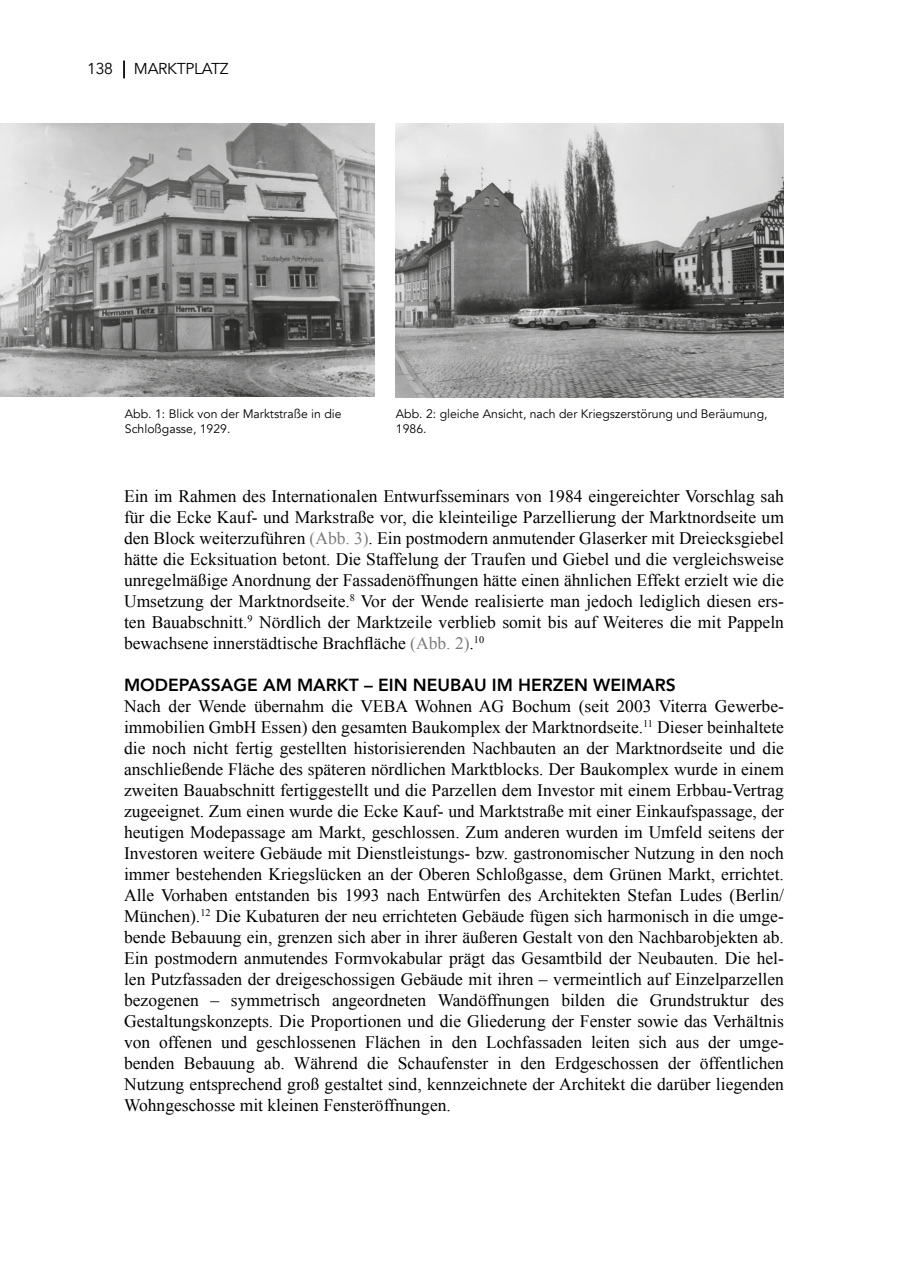
<style>
.page{position:relative;width:908px;height:1280px;background:#fff}
.page>*{position:absolute;margin:0;border:0;box-sizing:border-box;transform-origin:0 0}
.t1{font:17.5px/21px "Times New Roman";color:#000;text-align:justify}
.t2{font:800 17.5px "Avenir";color:#000}
.t3{font:15.75px "Avenir";letter-spacing:-.02em;color:#000}
.t4{font:12.25px/14.7px "Avenir";color:#000}
.s1{color:#7c7b7b}
</style>
<div class="page">
<svg style="left:123px;top:61px;width:2px;height:17px"></svg>
<img style="left:0;top:124px;width:375px;height:273px">
<img style="left:396px;top:124px;width:388px;height:273px">
<p class="t3" style="left:87px;top:60px;width:27px">138</p>
<p class="t3" style="left:134px;top:60px;width:96px">MARKTPLATZ</p>
<p class="t4" style="left:125px;top:407px;width:218px">Abb. 1: Blick von der Marktstraße in die<br>Schloßgasse, 1929.</p>
<p class="t4" style="left:396px;top:407px;width:373px">Abb. 2: gleiche Ansicht, nach der Kriegszerstörung und Beräumung,<br>1986.</p>
<p class="t1" style="left:124px;top:485px;width:661px">Ein im Rahmen des Internationalen Entwurfsseminars von 1984 eingereichter Vorschlag sah für die Ecke Kauf- und Markstraße vor, die kleinteilige Parzellierung der Marktnordseite um den Block weiterzuführen <span class="s1">(Abb. 3)</span>. Ein postmodern anmutender Glaserker mit Dreiecksgiebel hätte die Ecksituation betont. Die Staffelung der Traufen und Giebel und die vergleichsweise unregelmäßige Anordnung der Fassadenöffnungen hätte einen ähnlichen Effekt erzielt wie die Umsetzung der Marktnordseite.<sup>8</sup> Vor der Wende realisierte man jedoch lediglich diesen ers&shy;ten Bauabschnitt.<sup>9</sup> Nördlich der Marktzeile verblieb somit bis auf Weiteres die mit Pappeln bewachsene innerstädtische Brachfläche <span class="s1">(Abb. 2)</span>.<sup>10</sup></p>
<p class="t2" style="left:124px;top:671px;width:553px">MODEPASSAGE AM MARKT – EIN NEUBAU IM HERZEN WEIMARS</p>
<p class="t1" style="left:124px;top:695px;width:661px">Nach der Wende übernahm die VEBA Wohnen AG Bochum (seit 2003 Viterra Gewerbe&shy;immobilien GmbH Essen) den gesamten Baukomplex der Marktnordseite.<sup>11</sup> Dieser beinhaltete die noch nicht fertig gestellten historisierenden Nachbauten an der Marktnordseite und die anschließende Fläche des späteren nördlichen Marktblocks. Der Baukomplex wurde in einem zweiten Bauabschnitt fertiggestellt und die Parzellen dem Investor mit einem Erbbau-Vertrag zugeeignet. Zum einen wurde die Ecke Kauf- und Marktstraße mit einer Einkaufspassage, der heutigen Modepassage am Markt, geschlossen. Zum anderen wurden im Umfeld seitens der Investoren weitere Gebäude mit Dienstleistungs- bzw. gastronomischer Nutzung in den noch immer bestehenden Kriegslücken an der Oberen Schloßgasse, dem Grünen Markt, errichtet.<br>Alle Vorhaben entstanden bis 1993 nach Entwürfen des Architekten Stefan Ludes (Berlin/ München).<sup>12</sup> Die Kubaturen der neu errichteten Gebäude fügen sich harmonisch in die umge&shy;bende Bebauung ein, grenzen sich aber in ihrer äußeren Gestalt von den Nachbarobjekten ab.<br>Ein postmodern anmutendes Formvokabular prägt das Gesamtbild der Neubauten. Die hel&shy;len Putzfassaden der dreigeschossigen Gebäude mit ihren – vermeintlich auf Einzelparzellen bezogenen – symmetrisch angeordneten Wandöffnungen bilden die Grundstruktur des Gestaltungskonzepts. Die Proportionen und die Gliederung der Fenster sowie das Verhältnis von offenen und geschlossenen Flächen in den Lochfassaden leiten sich aus der umge&shy;benden Bebauung ab. Während die Schaufenster in den Erdgeschossen der öffentlichen Nutzung entsprechend groß gestaltet sind, kennzeichnete der Architekt die darüber liegenden Wohngeschosse mit kleinen Fensteröffnungen.</p>
</div>
